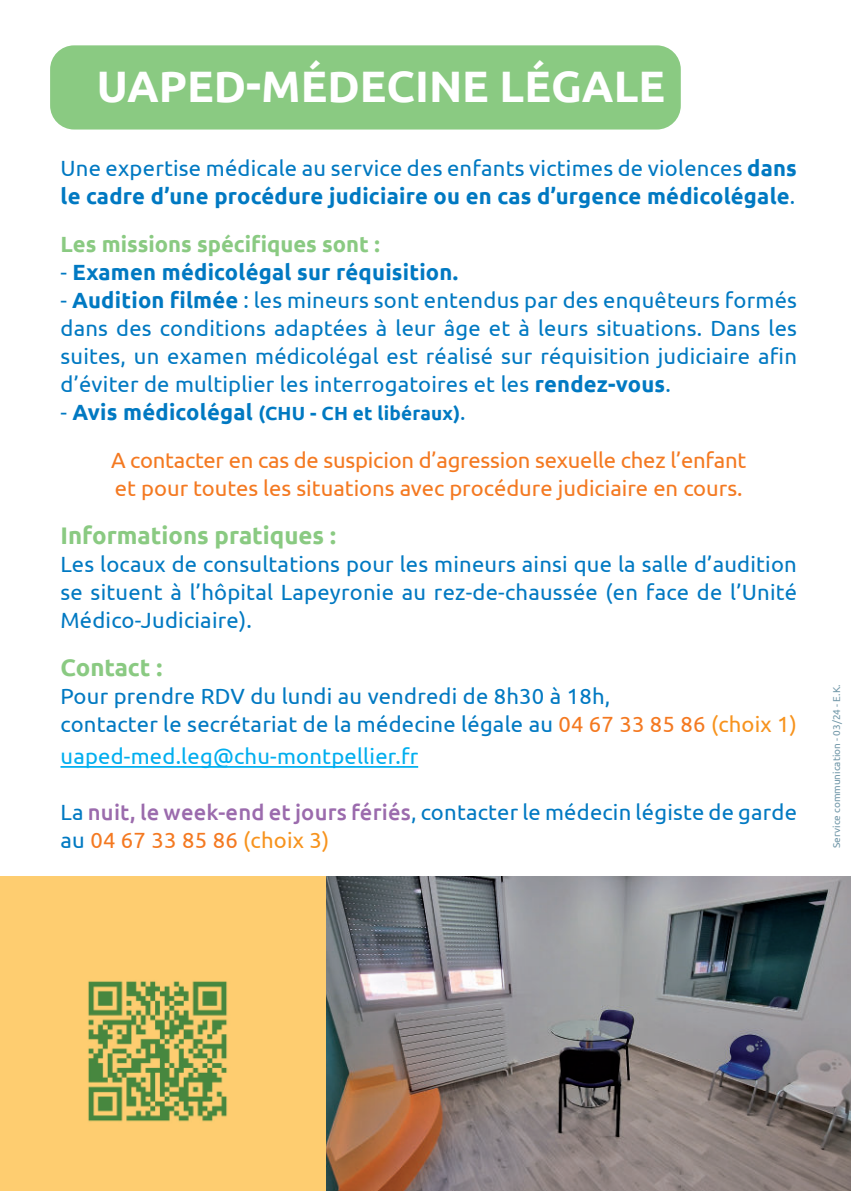
<style>
.page{position:relative;width:851px;height:1191px;background:#fff}
.page>*{position:absolute;margin:0;border:0;box-sizing:border-box;transform-origin:0 0}
.t1{font:700 44px "Ubuntu";color:#fff}
.t2{font:700 24px "Ubuntu";color:#8aca82}
.t3{font:22px/28px "Ubuntu";letter-spacing:.01em;color:#0079c2;text-align:justify}
.t4{font:700 22px/28px "Ubuntu";letter-spacing:.01em;color:#0079c2}
.t5{font:22px/28px "Ubuntu";letter-spacing:-.01em;color:#f47921}
.t6{font:22px "Ubuntu";letter-spacing:.01em;color:#00aeef}
.t7{font:700 22px "Ubuntu";color:#8aca82}
.t8{font:700 19px "Ubuntu";letter-spacing:.01em;color:#0079c2}
.t9{font:10px "Ubuntu";color:#7197a8}
.s1{font-weight:400}
.s2{font-weight:700}
.s3{font-weight:400;font-size:22px}
.s4{font-size:22px}
.s5{color:#f47921}
.s6{color:#f7931d}
.s7{font-weight:500;color:#9b6bad}
</style>
<div class="page">
<div style="left:0;top:876px;width:850px;height:315px;background:#fecd70"></div>
<hr style="left:60px;top:766px;width:358px;height:1px;background:#00aeef">
<img style="left:326px;top:876px;width:524px;height:315px">
<div style="left:50px;top:45px;width:630px;height:84px;background:#8aca82;border-radius:24px"></div>
<img style="left:88px;top:981px;width:139px;height:141px">
<h1 class="t1" style="left:97px;top:60px;width:569px">UAPED-MÉDECINE LÉGALE</h1>
<p class="t4" style="left:60px;top:155px;width:737px"><span class="s1">Une expertise médicale au service des enfants victimes de violences</span> dans le cadre d’une procédure judiciaire ou en cas d’urgence médicolégale<span class="s1">.</span></p>
<p class="t7" style="left:60px;top:234px;width:321px">Les missions spécifiques sont :</p>
<p class="t4" style="left:60px;top:259px;width:399px"><span class="s1">-</span> Examen médicolégal sur réquisition.</p>
<p class="t3" style="left:60px;top:287px;width:738px">- <span class="s2">Audition filmée</span> : les mineurs sont entendus par des enquêteurs formés dans des conditions adaptées à leur âge et à leurs situations. Dans les suites, un examen médicolégal est réalisé sur réquisition judiciaire afin d’éviter de multiplier les interrogatoires et les <span class="s2">rendez-vous</span>.</p>
<p class="t8" style="left:60px;top:405px;width:406px"><span class="s3">-</span> <span class="s4">Avis médicolégal</span> (CHU - CH et libéraux)<span class="s3">.</span></p>
<p class="t5" style="left:111px;top:447px;width:636px">A contacter en cas de suspicion d’agression sexuelle chez l’enfant et pour toutes les situations avec procédure judiciaire en cours.</p>
<p class="t2" style="left:60px;top:525px;width:277px">Informations pratiques :</p>
<p class="t3" style="left:60px;top:551px;width:737px">Les locaux de consultations pour les mineurs ainsi que la salle d’audition se situent à l’hôpital Lapeyronie au rez-de-chaussée (en face de l’Unité Médico-Judiciaire).</p>
<p class="t2" style="left:60px;top:657px;width:103px">Contact :</p>
<p class="t3" style="left:60px;top:683px;width:738px">Pour prendre RDV du lundi au vendredi de 8h30 à 18h,<br>contacter le secrétariat de la médecine légale au <span class="s5">04 67 33 85 86</span> <span class="s6">(choix 1)</span></p>
<p class="t6" style="left:60px;top:747px;width:359px">uaped-med.leg@chu-montpellier.fr</p>
<p class="t3" style="left:60px;top:799px;width:738px">La <span class="s7">nuit, le week-end et jours fériés</span>, contacter le médecin légiste de garde au <span class="s5">04 67 33 85 86</span> <span class="s6">(choix 3)</span></p>
<p class="t9" style="left:832px;top:848px;width:165px;rotate:-90deg">Service communication - 03/24 - E.K.</p>
</div>
